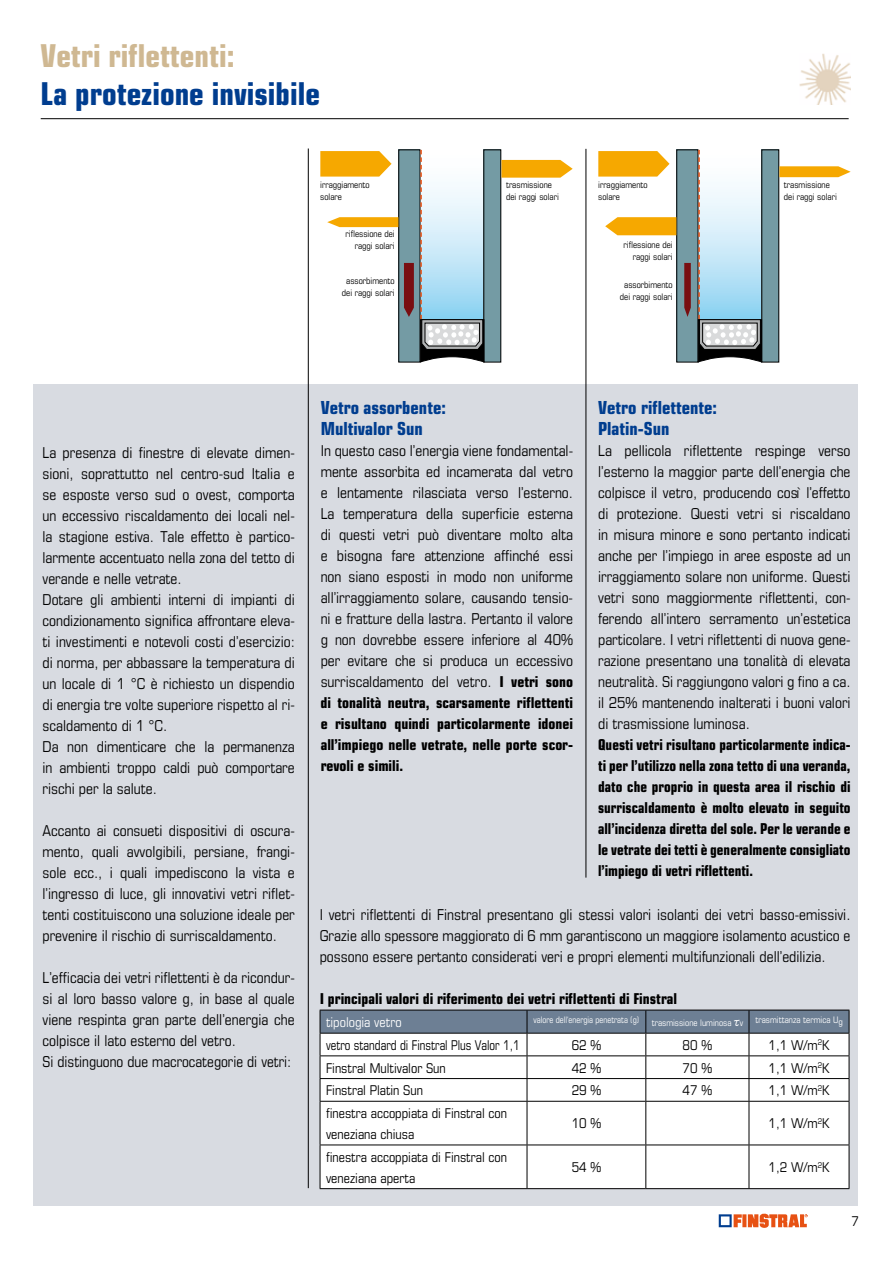
<style>
.page{position:relative;width:893px;height:1263px;background:#fff}
.page>*{position:absolute;margin:0;border:0;box-sizing:border-box;transform-origin:0 0}
.t1{font:700 condensed 31.5px "Eurostile";color:#003d8f}
.t2{font:700 condensed 31.5px "Eurostile";color:#cfb892}
.t3{font:700 condensed 18px/21px "Eurostile";color:#003d8f}
.t4{font:condensed 15px/21px "Eurostile";color:#000;text-align:justify}
.t5{font:700 condensed 15px/21px "Eurostile";color:#000;text-align:justify;scale:.96 1}
.t6{font:700 condensed 15px "Eurostile";color:#000}
.t7{font:condensed 13.5px/21px "Eurostile";color:#000}
.t8{font:condensed 13.5px "Eurostile";color:#000;scale:.9 1}
.t9{font:condensed 13.5px "Eurostile";color:#fff}
.t10{font:condensed 9px/12px "Eurostile";color:#000}
.t11{font:condensed 9px "Eurostile";color:#fff}
.t12{font:condensed 9px "Eurostile";color:#fff;scale:.94 1}
.s1{font-weight:700}
.s2{font-family:"Osaka";font-stretch:normal;font-size:12px}
</style>
<div class="page">
<svg style="left:742px;top:1214px;width:4px;height:13px"></svg>
<svg style="left:748px;top:1213px;width:59px;height:15px"></svg>
<svg style="left:719px;top:1214px;width:23px;height:13px"></svg>
<hr style="left:41px;top:118px;width:808px;height:1px;background:#000">
<img style="left:800px;top:53px;width:51px;height:51px">
<div style="left:33px;top:384px;width:825px;height:822px;background:#d8dbe1"></div>
<div style="left:321px;top:1102px;width:528px;height:86px;background:#fff"></div>
<svg style="left:320px;top:1010px;width:530px;height:91px"></svg>
<hr style="left:320px;top:1101px;width:207px;height:1px;background:#000">
<hr style="left:320px;top:1101px;width:1px;height:43px;background:#000">
<hr style="left:527px;top:1101px;width:119px;height:1px;background:#000">
<hr style="left:527px;top:1101px;width:1px;height:43px;background:#000">
<hr style="left:646px;top:1101px;width:103px;height:1px;background:#000">
<hr style="left:645px;top:1101px;width:1px;height:43px;background:#000">
<hr style="left:749px;top:1101px;width:100px;height:1px;background:#000">
<hr style="left:749px;top:1101px;width:1px;height:43px;background:#000">
<hr style="left:849px;top:1101px;width:1px;height:43px;background:#000">
<hr style="left:320px;top:1144px;width:207px;height:1px;background:#000">
<hr style="left:320px;top:1145px;width:1px;height:43px;background:#000">
<hr style="left:527px;top:1144px;width:119px;height:1px;background:#000">
<hr style="left:527px;top:1145px;width:1px;height:43px;background:#000">
<hr style="left:646px;top:1144px;width:103px;height:1px;background:#000">
<hr style="left:645px;top:1145px;width:1px;height:43px;background:#000">
<hr style="left:749px;top:1144px;width:100px;height:1px;background:#000">
<hr style="left:749px;top:1145px;width:1px;height:43px;background:#000">
<hr style="left:849px;top:1145px;width:1px;height:43px;background:#000">
<hr style="left:320px;top:1188px;width:207px;height:1px;background:#000">
<hr style="left:527px;top:1188px;width:119px;height:1px;background:#000">
<hr style="left:646px;top:1188px;width:103px;height:1px;background:#000">
<hr style="left:749px;top:1188px;width:100px;height:1px;background:#000">
<div style="left:399px;top:150px;width:21px;height:212px;background:#749ba4"></div>
<div style="left:484px;top:150px;width:17px;height:212px;background:#749ba4"></div>
<div style="left:484px;top:150px;width:17px;height:212px;border:1px solid #000"></div>
<svg style="left:320px;top:151px;width:72px;height:26px"></svg>
<svg style="left:327px;top:217px;width:71px;height:10px"></svg>
<svg style="left:404px;top:263px;width:10px;height:54px"></svg>
<svg style="left:501px;top:160px;width:72px;height:18px"></svg>
<div style="left:677px;top:150px;width:21px;height:212px;background:#749ba4"></div>
<div style="left:762px;top:150px;width:17px;height:212px;background:#749ba4"></div>
<div style="left:762px;top:150px;width:17px;height:212px;border:1px solid #000"></div>
<svg style="left:598px;top:151px;width:71px;height:26px"></svg>
<svg style="left:605px;top:217px;width:71px;height:18px"></svg>
<svg style="left:684px;top:263px;width:7px;height:54px"></svg>
<svg style="left:779px;top:166px;width:72px;height:11px"></svg>
<svg style="left:420px;top:150px;width:64px;height:212px"></svg>
<svg style="left:698px;top:150px;width:64px;height:212px"></svg>
<hr style="left:586px;top:149px;width:1px;height:728px;background:#000">
<hr style="left:308px;top:148px;width:1px;height:1040px;background:#000">
<h1 class="t2" style="left:41px;top:36px;width:195px">Vetri riflettenti:</h1>
<h1 class="t1" style="left:41px;top:74px;width:281px">La protezione invisibile</h1>
<p class="t10" style="left:320px;top:179px;width:51px">irraggiamento solare</p>
<p class="t10" style="left:346px;top:228px;width:51px;text-align:right">riflessione dei raggi solari</p>
<p class="t10" style="left:342px;top:274px;width:54px;text-align:center">assorbimento dei raggi solari</p>
<p class="t10" style="left:506px;top:179px;width:54px">trasmissione dei raggi solari</p>
<p class="t10" style="left:598px;top:179px;width:51px">irraggiamento solare</p>
<p class="t10" style="left:623px;top:238px;width:51px;text-align:right">riflessione dei raggi solari</p>
<p class="t10" style="left:620px;top:278px;width:54px;text-align:center">assorbimento dei raggi solari</p>
<p class="t10" style="left:784px;top:179px;width:54px">trasmissione dei raggi solari</p>
<p class="t4" style="left:43px;top:441px;width:254px;text-align:left">La presenza di finestre di elevate dimen&shy;sioni, soprattutto nel centro-sud Italia e se esposte verso sud o ovest, comporta un eccessivo riscaldamento dei locali nel&shy;la stagione estiva. Tale effetto è partico&shy;larmente accentuato nella zona del tetto di verande e nelle vetrate.<br>Dotare gli ambienti interni di impianti di condizionamento significa affrontare eleva&shy;ti investimenti e notevoli costi d’esercizio: di norma, per abbassare la temperatura di un locale di 1 °C è richiesto un dispendio di energia tre volte superiore rispetto al ri&shy;scaldamento di 1 °C.<br>Da non dimenticare che la permanenza in ambienti troppo caldi può comportare rischi per la salute.</p>
<p class="t4" style="left:43px;top:819px;width:254px">Accanto ai consueti dispositivi di oscura&shy;mento, quali avvolgibili, persiane, frangi&shy;sole ecc., i quali impediscono la vista e l’ingresso di luce, gli innovativi vetri riflet&shy;tenti costituiscono una soluzione ideale per prevenire il rischio di surriscaldamento.</p>
<p class="t4" style="left:43px;top:966px;width:254px;text-align:left">L’efficacia dei vetri riflettenti è da ricondur&shy;si al loro basso valore g, in base al quale viene respinta gran parte dell’energia che colpisce il lato esterno del vetro.<br>Si distinguono due macrocategorie di vetri:</p>
<p class="t3" style="left:321px;top:397px;width:127px">Vetro assorbente:<br>Multivalor Sun</p>
<p class="t4" style="left:321px;top:440px;width:254px">In questo caso l’energia viene fondamental&shy;mente assorbita ed incamerata dal vetro e lentamente rilasciata verso l’esterno.<br>La temperatura della superficie esterna di questi vetri può diventare molto alta e bisogna fare attenzione affinché essi non siano esposti in modo non uniforme all’irraggiamento solare, causando tensio&shy;ni e fratture della lastra. Pertanto il valore g non dovrebbe essere inferiore al 40% per evitare che si produca un eccessivo surriscaldamento del vetro. <span class="s1">I vetri sono di tonalità neutra, scarsamente riflettenti e risultano quindi particolarmente idonei all’impiego nelle vetrate, nelle porte scor&shy;revoli e simili.</span></p>
<p class="t3" style="left:598px;top:397px;width:120px">Vetro riflettente:<br>Platin-Sun</p>
<p class="t4" style="left:598px;top:440px;width:254px">La pellicola riflettente respinge verso l’esterno la maggior parte dell’energia che colpisce il vetro, producendo così l’effetto di protezione. Questi vetri si riscaldano in misura minore e sono pertanto indicati anche per l’impiego in aree esposte ad un irraggiamento solare non uniforme. Questi vetri sono maggiormente riflettenti, con&shy;ferendo all’intero serramento un’estetica particolare. I vetri riflettenti di nuova gene&shy;razione presentano una tonalità di elevata neutralità. Si raggiungono valori g fino a ca. il 25% mantenendo inalterati i buoni valori di trasmissione luminosa.</p>
<p class="t5" style="left:598px;top:734px;width:265px">Questi vetri risultano particolarmente indica&shy;ti per l’utilizzo nella zona tetto di una veranda, dato che proprio in questa area il rischio di surriscaldamento è molto elevato in seguito all’incidenza diretta del sole. Per le verande e le vetrate dei tetti è generalmente consigliato l’impiego di vetri riflettenti.</p>
<p class="t4" style="left:320px;top:903px;width:532px">I vetri riflettenti di Finstral presentano gli stessi valori isolanti dei vetri basso-emissivi.<br>Grazie allo spessore maggiorato di 6 mm garantiscono un maggiore isolamento acustico e possono essere pertanto considerati veri e propri elementi multifunzionali dell’edilizia.</p>
<p class="t6" style="left:320px;top:989px;width:359px">I principali valori di riferimento dei vetri riflettenti di Finstral</p>
<p class="t9" style="left:326px;top:1014px;width:77px">tipologia vetro</p>
<p class="t12" style="left:533px;top:1014px;width:114px">valore dell‘energia penetrata (g)</p>
<p class="t11" style="left:652px;top:1017px;width:93px">trasmissione luminosa<span class="s2">τ</span>v</p>
<p class="t11" style="left:755px;top:1014px;width:89px">trasmittanza termica Ug</p>
<p class="t8" style="left:326px;top:1037px;width:217px">vetro standard di Finstral Plus Valor 1,1</p>
<p class="t7" style="left:572px;top:1034px;width:31px">62 %</p>
<p class="t7" style="left:683px;top:1034px;width:31px">80 %</p>
<p class="t7" style="left:769px;top:1034px;width:62px">1,1 W/m<sup>2</sup>K</p>
<p class="t7" style="left:326px;top:1057px;width:121px">Finstral Multivalor Sun</p>
<p class="t7" style="left:572px;top:1057px;width:31px">42 %</p>
<p class="t7" style="left:683px;top:1057px;width:31px">70 %</p>
<p class="t7" style="left:769px;top:1057px;width:62px">1,1 W/m<sup>2</sup>K</p>
<p class="t7" style="left:326px;top:1080px;width:98px">Finstral Platin Sun</p>
<p class="t7" style="left:572px;top:1080px;width:31px">29 %</p>
<p class="t7" style="left:683px;top:1080px;width:31px">47 %</p>
<p class="t7" style="left:769px;top:1080px;width:62px">1,1 W/m<sup>2</sup>K</p>
<p class="t7" style="left:326px;top:1102px;width:182px">finestra accoppiata di Finstral con veneziana chiusa</p>
<p class="t7" style="left:572px;top:1113px;width:31px">10 %</p>
<p class="t7" style="left:769px;top:1113px;width:62px">1,1 W/m<sup>2</sup>K</p>
<p class="t7" style="left:326px;top:1146px;width:182px">finestra accoppiata di Finstral con veneziana aperta</p>
<p class="t7" style="left:572px;top:1156px;width:31px">54 %</p>
<p class="t7" style="left:769px;top:1156px;width:62px">1,2 W/m<sup>2</sup>K</p>
<p class="t7" style="left:851px;top:1210px;width:9px">7</p>
</div>
